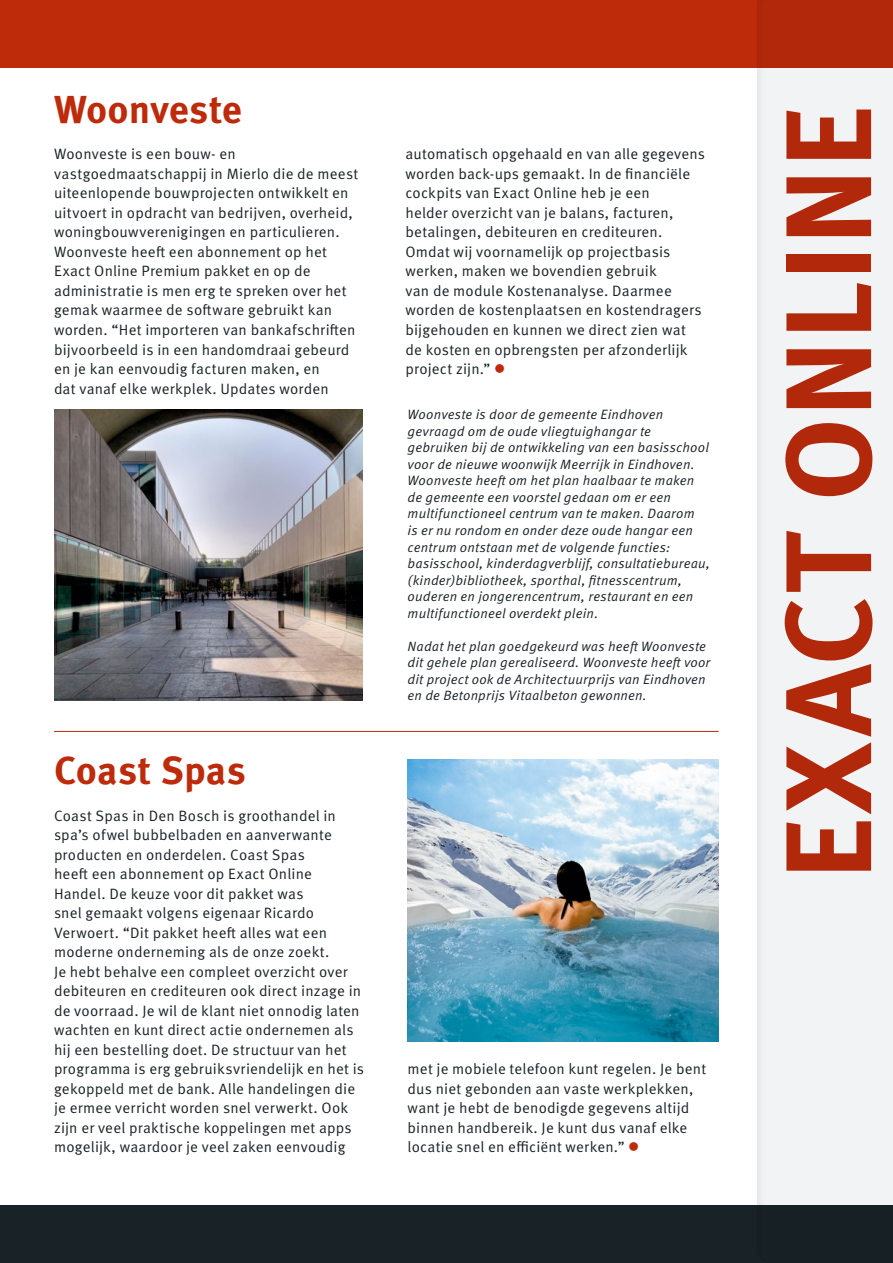
<style>
.page{position:relative;width:893px;height:1263px;background:#fff}
.page>*{position:absolute;margin:0;border:0;box-sizing:border-box;transform-origin:0 0}
.t1{font:700 121.65px "Meta OT";letter-spacing:.005em;color:#bd2b0b}
.Headline{font:700 39px "Meta OT";color:#bd2b0b}
.Platte_Tekst{font:15px/19.5px "Meta OT Norm";letter-spacing:.015em;color:#192226}
.Platte_Tekst-2{font:13.5px/16.5px "Meta OT Norm Ita";letter-spacing:.015em;color:#192226}
.s1{color:#bd2b0b}
</style>
<div class="page">
<img style="left:408px;top:759px;width:311px;height:283px">
<img style="left:54px;top:410px;width:309px;height:290px">
<div style="left:0;top:1205px;width:755px;height:58px;background:#192226"></div>
<div style="left:0;top:0;width:893px;height:67px;background:#bd2b0b"></div>
<div style="left:755px;top:0;width:138px;height:1263px;background:#192226;opacity:.55"></div>
<hr style="left:54px;top:731px;width:665px;height:1px;background:#bd2b0b">
<p class="Headline" style="left:54px;top:84px;width:190px">Woonveste</p>
<p class="Platte_Tekst" style="left:54px;top:145px;width:306px">Woonveste is een bouw- en vastgoedmaatschappij in Mierlo die de meest uiteenlopende bouwprojecten ontwikkelt en uitvoert in opdracht van bedrijven, overheid, woningbouwverenigingen en particulieren.<br>Woonveste heeft een abonnement op het Exact Online Premium pakket en op de administratie is men erg te spreken over het gemak waarmee de software gebruikt kan worden. “Het importeren van bankafschriften bijvoorbeeld is in een handomdraai gebeurd en je kan eenvoudig facturen maken, en<br>dat vanaf elke werkplek. Updates worden</p>
<p class="Platte_Tekst" style="left:405px;top:145px;width:301px">automatisch opgehaald en van alle gegevens worden back-ups gemaakt. In de financiële cockpits van Exact Online heb je een<br>helder overzicht van je balans, facturen, betalingen, debiteuren en crediteuren.<br>Omdat wij voornamelijk op projectbasis werken, maken we bovendien gebruik<br>van de module Kostenanalyse. Daarmee worden de kostenplaatsen en kostendragers bijgehouden en kunnen we direct zien wat de kosten en opbrengsten per afzonderlijk project zijn.” <span class="s1">●</span></p>
<p class="Headline" style="left:54px;top:746px;width:194px">Coast Spas</p>
<p class="Platte_Tekst" style="left:54px;top:806px;width:312px">Coast Spas in Den Bosch is groothandel in spa’s ofwel bubbelbaden en aanverwante producten en onderdelen. Coast Spas<br>heeft een abonnement op Exact Online Handel. De keuze voor dit pakket was<br>snel gemaakt volgens eigenaar Ricardo Verwoert. “Dit pakket heeft alles wat een moderne onderneming als de onze zoekt.<br>Je hebt behalve een compleet overzicht over debiteuren en crediteuren ook direct inzage in de voorraad. Je wil de klant niet onnodig laten wachten en kunt direct actie ondernemen als hij een bestelling doet. De structuur van het programma is erg gebruiksvriendelijk en het is gekoppeld met de bank. Alle handelingen die je ermee verricht worden snel verwerkt. Ook zijn er veel praktische koppelingen met apps mogelijk, waardoor je veel zaken eenvoudig</p>
<p class="Platte_Tekst-2" style="left:408px;top:407px;width:304px">Woonveste is door de gemeente Eindhoven gevraagd om de oude vliegtuighangar te gebruiken bij de ontwikkeling van een basisschool voor de nieuwe woonwijk Meerrijk in Eindhoven.<br>Woonveste heeft om het plan haalbaar te maken de gemeente een voorstel gedaan om er een multifunctioneel centrum van te maken. Daarom<br>is er nu rondom en onder deze oude hangar een centrum ontstaan met de volgende functies: basisschool, kinderdagverblijf, consultatiebureau, (kinder)bibliotheek, sporthal, fitnesscentrum, ouderen en jongerencentrum, restaurant en een multifunctioneel overdekt plein.</p>
<p class="Platte_Tekst-2" style="left:408px;top:638px;width:304px">Nadat het plan goedgekeurd was heeft Woonveste dit gehele plan gerealiseerd. Woonveste heeft voor dit project ook de Architectuurprijs van Eindhoven en de Betonprijs Vitaalbeton gewonnen.</p>
<p class="Platte_Tekst" style="left:408px;top:1059px;width:300px">met je mobiele telefoon kunt regelen. Je bent dus niet gebonden aan vaste werkplekken, want je hebt de benodigde gegevens altijd binnen handbereik. Je kunt dus vanaf elke locatie snel en efficiënt werken.” <span class="s1">●</span></p>
<p class="t1" style="left:752px;top:880px;width:775px;rotate:-90deg">EXACT ONLINE</p>
</div>
